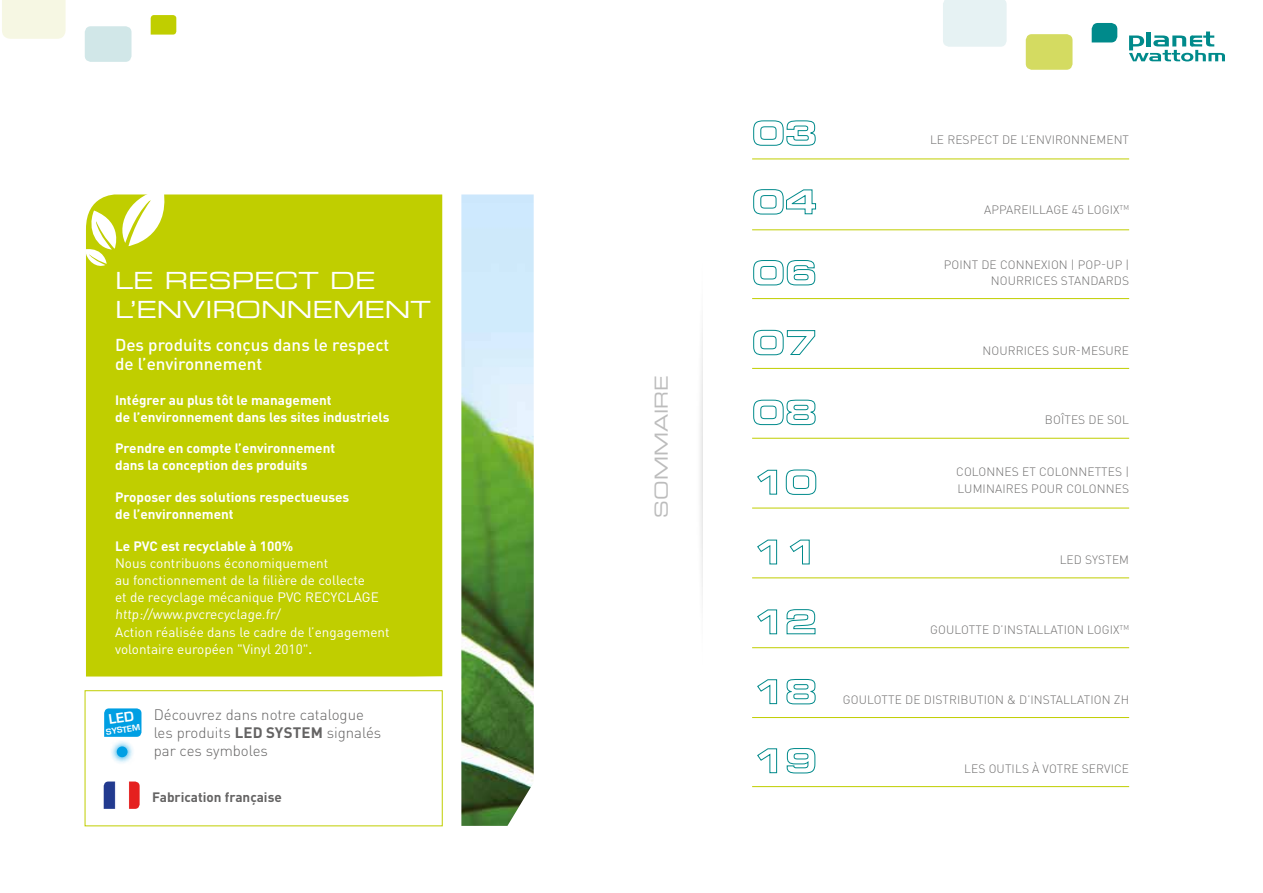
<style>
.page{position:relative;width:1263px;height:893px;background:#fff}
.page>*{position:absolute;margin:0;border:0;box-sizing:border-box;transform-origin:0 0}
.t1{font:23.55px/29.2px "Eurostile Extended Two";color:#fff}
.t2{font:18px "Eurostile Extended Two";color:#bcbcbc}
.t3{font:500 17.1px/18.3px "DIN Pro";color:#fff}
.t4{font:300 15px/18px "DIN Pro";color:#646363}
.t5{font:700 13.5px/17.2px "DIN Pro";color:#fff}
.t6{font:13.5px/17.2px "DIN Pro";color:#fff}
.t7{font:700 13.5px "DIN Pro";color:#646363}
.t8{font:300 12px/16.5px "DIN Pro";letter-spacing:.01em;color:#706f6f;text-align:right}
.t9{font:700 9px "Eurostile";color:#fff}
.s1{font-weight:500}
.s2{font-weight:700}
</style>
<div class="page">
<div style="left:85px;top:690px;width:358px;height:136px;border:1px solid #c0ce00"></div>
<svg style="left:1129px;top:32px;width:96px;height:29px"></svg>
<div style="left:696px;top:124px;width:78px;height:679px;background:#000;opacity:.3"></div>
<div style="left:704px;top:103px;width:425px;height:701px;background:#fff"></div>
<div style="left:86px;top:194px;width:356px;height:482px;background:#c0ce00"></div>
<svg style="left:86px;top:194px;width:85px;height:75px"></svg>
<img style="left:461px;top:194px;width:73px;height:632px">
<hr style="left:752px;top:159px;width:377px;height:1px;background:#c0ce00">
<svg style="left:753px;top:120px;width:63px;height:26px"></svg>
<hr style="left:752px;top:229px;width:377px;height:1px;background:#c0ce00">
<svg style="left:753px;top:189px;width:63px;height:26px"></svg>
<hr style="left:752px;top:298px;width:377px;height:1px;background:#c0ce00">
<svg style="left:753px;top:260px;width:62px;height:26px"></svg>
<hr style="left:752px;top:368px;width:377px;height:1px;background:#c0ce00">
<svg style="left:753px;top:330px;width:62px;height:25px"></svg>
<hr style="left:752px;top:438px;width:377px;height:1px;background:#c0ce00">
<svg style="left:753px;top:399px;width:63px;height:26px"></svg>
<hr style="left:752px;top:508px;width:377px;height:1px;background:#c0ce00">
<svg style="left:757px;top:469px;width:20px;height:26px"></svg>
<svg style="left:785px;top:469px;width:31px;height:26px"></svg>
<hr style="left:752px;top:647px;width:377px;height:1px;background:#c0ce00">
<svg style="left:757px;top:609px;width:20px;height:25px"></svg>
<svg style="left:786px;top:609px;width:30px;height:25px"></svg>
<hr style="left:752px;top:577px;width:377px;height:1px;background:#c0ce00">
<svg style="left:757px;top:539px;width:20px;height:26px"></svg>
<svg style="left:789px;top:539px;width:21px;height:26px"></svg>
<hr style="left:752px;top:717px;width:377px;height:1px;background:#c0ce00">
<hr style="left:752px;top:786px;width:377px;height:1px;background:#c0ce00">
<svg style="left:757px;top:679px;width:20px;height:25px"></svg>
<svg style="left:786px;top:679px;width:30px;height:26px"></svg>
<svg style="left:757px;top:748px;width:20px;height:25px"></svg>
<svg style="left:786px;top:748px;width:30px;height:26px"></svg>
<div style="left:85px;top:26px;width:47px;height:36px;background:#d1e7e8;border-radius:6px"></div>
<svg style="left:151px;top:15px;width:25px;height:20px"></svg>
<div style="left:2px;top:0;width:64px;height:39px;background:#f6f7e3"></div>
<div style="left:1026px;top:34px;width:46px;height:36px;background:#d4db61;border-radius:6px"></div>
<svg style="left:1092px;top:23px;width:25px;height:19px"></svg>
<div style="left:943px;top:0;width:63px;height:47px;background:#e6f2f3"></div>
<img style="left:104px;top:781px;width:36px;height:28px">
<svg style="left:111px;top:741px;width:22px;height:22px"></svg>
<div style="left:117px;top:746px;width:11px;height:11px;background:#009fe3;border-radius:50%"></div>
<svg style="left:104px;top:708px;width:37px;height:29px"></svg>
<h1 class="t1" style="left:115px;top:265px;width:317px">LE RESPECT DE<br>L’ENVIRONNEMENT</h1>
<h3 class="t3" style="left:115px;top:335px;width:276px">Des produits conçus dans le respect de l’environnement</h3>
<p class="t5" style="left:115px;top:391px;width:276px">Intégrer au plus tôt le management<br>de l’environnement dans les sites industriels</p>
<p class="t5" style="left:115px;top:439px;width:222px">Prendre en compte l’environnement dans la conception des produits</p>
<p class="t5" style="left:115px;top:488px;width:236px">Proposer des solutions respectueuses de l’environnement</p>
<p class="t5" style="left:115px;top:536px;width:180px">Le PVC est recyclable à 100%</p>
<p class="t6" style="left:115px;top:554px;width:276px">Nous contribuons économiquement<br>au fonctionnement de la filière de collecte<br>et de recyclage mécanique PVC RECYCLAGE http://www.pvcrecyclage.fr/<br>Action réalisée dans le cadre de l’engagement volontaire européen "Vinyl 2010"<span class="s1">.</span></p>
<p class="t9" style="left:106px;top:727px;width:36px;rotate:-8deg">SYSTEM</p>
<p class="t4" style="left:154px;top:705px;width:229px">Découvrez dans notre catalogue les produits <span class="s2">LED SYSTEM</span> signalés par ces symboles</p>
<p class="t7" style="left:152px;top:787px;width:131px">Fabrication française</p>
<h2 class="t2" style="left:649px;top:518px;width:144px;rotate:-90deg">SOMMAIRE</h2>
<p class="t8" style="left:930px;top:131px;width:201px">LE RESPECT DE L’ENVIRONNEMENT</p>
<p class="t8" style="left:984px;top:201px;width:147px">APPAREILLAGE 45 LOGIX<sup>TM</sup></p>
<p class="t8" style="left:944px;top:255px;width:187px">POINT DE CONNEXION | POP-UP |<br>NOURRICES STANDARDS</p>
<p class="t8" style="left:982px;top:341px;width:148px">NOURRICES SUR-MESURE</p>
<p class="t8" style="left:1045px;top:411px;width:86px">BOÎTES DE SOL</p>
<p class="t8" style="left:956px;top:463px;width:174px;text-align:left">COLONNES ET COLONNETTES |<br>LUMINAIRES POUR COLONNES</p>
<p class="t8" style="left:1060px;top:551px;width:71px">LED SYSTEM</p>
<p class="t8" style="left:930px;top:621px;width:200px">GOULOTTE D’INSTALLATION LOGIX<sup>TM</sup></p>
<p class="t8" style="left:843px;top:691px;width:288px">GOULOTTE DE DISTRIBUTION &amp; D’INSTALLATION ZH</p>
<p class="t8" style="left:964px;top:760px;width:166px">LES OUTILS À VOTRE SERVICE</p>
</div>
